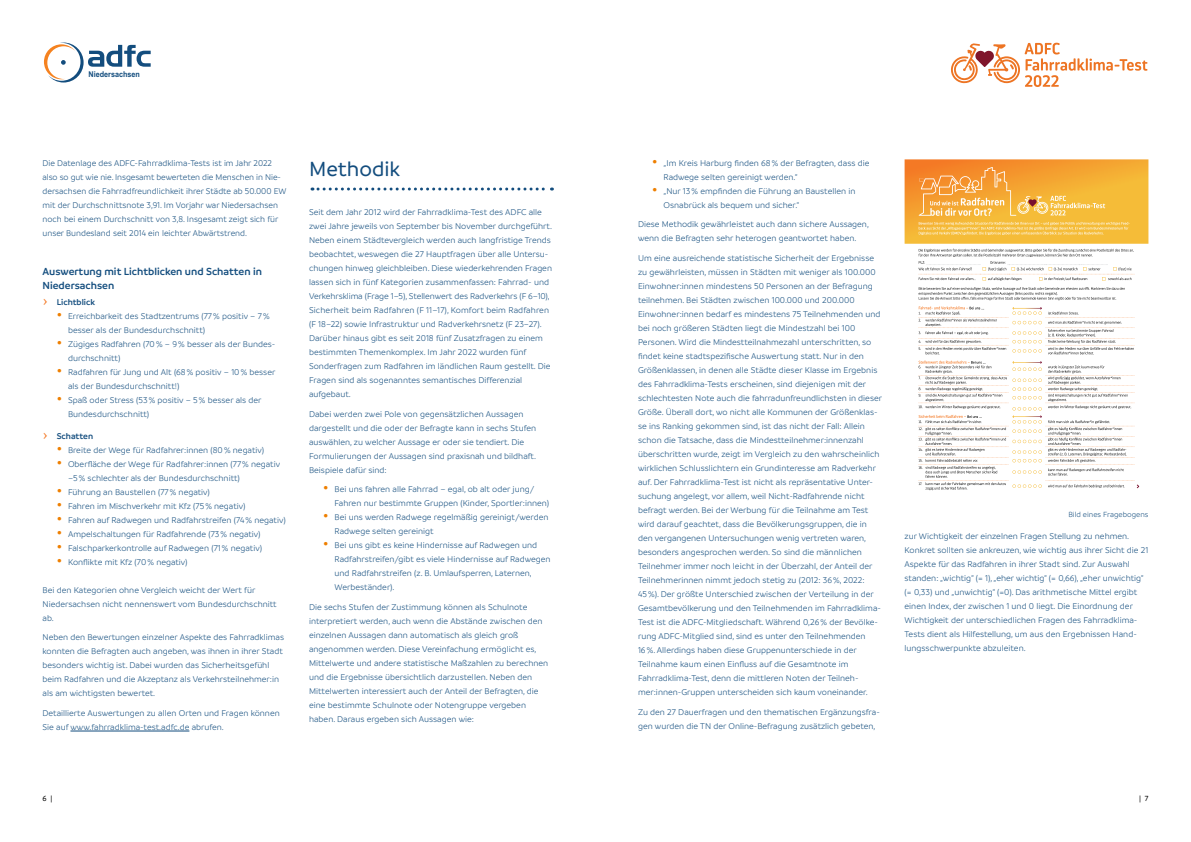
<style>
.page{position:relative;width:1191px;height:842px;background:#fff}
.page>*{position:absolute;margin:0;border:0;box-sizing:border-box;transform-origin:0 0}
.t1{font:500 22px "Branding";color:#134d7e}
.t2{font:300 20px "Branding";color:#f47925}
.t3{font:600 11px/14px "Branding";color:#134d7e}
.t4{font:300 9px/14px "Branding";color:#134d7e}
.t5{font:600 9px "Branding";color:#134d7e}
.t6{font:300 8px "Branding";color:#134d7e}
.t7{font:700 8px "Arial Narrow";color:#134d7e;scale:1.1 1}
.t8{font:500 8px "Branding";color:#000}
.s1{font-weight:500;font-size:16px;color:#ee7f00}
</style>
<div class="page">
<svg style="left:44px;top:43px;width:107px;height:40px"></svg>
<svg style="left:951px;top:43px;width:196px;height:44px"></svg>
<hr style="left:70px;top:731px;width:119px;height:1px;background:#134d7e">
<svg style="left:918px;top:287px;width:207px;height:13px"></svg>
<svg style="left:918px;top:306px;width:216px;height:48px"></svg>
<svg style="left:918px;top:361px;width:221px;height:129px"></svg>
<svg style="left:904px;top:159px;width:245px;height:122px"></svg>
<svg style="left:312px;top:188px;width:240px;height:3px"></svg>
<p class="t7" style="left:89px;top:68px;width:48px">Niedersachsen</p>
<p class="t4" style="left:43px;top:156px;width:245px">Die Datenlage des ADFC-Fahrradklima-Tests ist im Jahr 2022 also so gut wie nie. Insgesamt bewerteten die Menschen in Nie&shy;dersachsen die Fahrradfreundlichkeit ihrer Städte ab 50.000 EW mit der Durchschnittsnote 3,91. Im Vorjahr war Niedersachsen noch bei einem Durchschnitt von 3,8. Insgesamt zeigt sich für unser Bundesland seit 2014 ein leichter Abwärtstrend.</p>
<p class="t3" style="left:43px;top:264px;width:221px">Auswertung mit Lichtblicken und Schatten in<br>Niedersachsen</p>
<h2 class="t2" style="left:43px;top:290px;width:7px">›</h2>
<p class="t5" style="left:57px;top:297px;width:40px">Lichtblick</p>
<p class="t4" style="left:68px;top:309px;width:203px;text-indent:-12px"><span class="s1">•</span> Erreichbarkeit des Stadtzentrums (77% positiv – 7% besser als der Bundesdurchschnitt)</p>
<p class="t4" style="left:68px;top:337px;width:209px;text-indent:-12px"><span class="s1">•</span> Zügiges Radfahren (70% – 9% besser als der Bundes&shy;durchschnitt)</p>
<p class="t4" style="left:68px;top:365px;width:209px;text-indent:-12px"><span class="s1">•</span> Radfahren für Jung und Alt (68% positiv – 10% besser als der Bundesdurchschnitt!)</p>
<p class="t4" style="left:68px;top:393px;width:195px;text-indent:-12px"><span class="s1">•</span> Spaß oder Stress (53% positiv – 5% besser als der<br>Bundesdurchschnitt)</p>
<h2 class="t2" style="left:43px;top:424px;width:7px">›</h2>
<p class="t5" style="left:57px;top:431px;width:38px">Schatten</p>
<p class="t4" style="left:56px;top:443px;width:209px"><span class="s1">•</span> Breite der Wege für Radfahrer:innen (80% negativ)</p>
<p class="t4" style="left:68px;top:457px;width:214px;text-indent:-12px"><span class="s1">•</span> Oberfläche der Wege für Radfahrer:innen (77% negativ –5% schlechter als der Bundesdurchschnitt)</p>
<p class="t4" style="left:56px;top:485px;width:155px"><span class="s1">•</span> Führung an Baustellen (77% negativ)</p>
<p class="t4" style="left:56px;top:499px;width:191px"><span class="s1">•</span> Fahren im Mischverkehr mit Kfz (75% negativ)</p>
<p class="t4" style="left:56px;top:513px;width:231px"><span class="s1">•</span> Fahren auf Radwegen und Radfahrstreifen (74% negativ)</p>
<p class="t4" style="left:56px;top:527px;width:206px"><span class="s1">•</span> Ampelschaltungen für Radfahrende (73% negativ)</p>
<p class="t4" style="left:56px;top:541px;width:207px"><span class="s1">•</span> Falschparkerkontrolle auf Radwegen (71% negativ)</p>
<p class="t4" style="left:56px;top:555px;width:133px"><span class="s1">•</span> Konflikte mit Kfz (70% negativ)</p>
<p class="t4" style="left:43px;top:583px;width:236px">Bei den Kategorien ohne Vergleich weicht der Wert für<br>Niedersachsen nicht nennenswert vom Bundesdurchschnitt ab.</p>
<p class="t4" style="left:43px;top:631px;width:243px">Neben den Bewertungen einzelner Aspekte des Fahrradklimas konnten die Befragten auch angeben, was ihnen in ihrer Stadt besonders wichtig ist. Dabei wurden das Sicherheitsgefühl beim Radfahren und die Akzeptanz als Verkehrsteilnehmer:in als am wichtigsten bewertet.</p>
<p class="t4" style="left:43px;top:706px;width:239px">Detaillierte Auswertungen zu allen Orten und Fragen können<br>Sie auf www.fahrradklima-test.adfc.de abrufen.</p>
<h1 class="t1" style="left:309px;top:157px;width:93px">Methodik</h1>
<p class="t4" style="left:309px;top:205px;width:244px">Seit dem Jahr 2012 wird der Fahrradklima-Test des ADFC alle zwei Jahre jeweils von September bis November durchgeführt.<br>Neben einem Städtevergleich werden auch langfristige Trends beobachtet, weswegen die 27 Hauptfragen über alle Untersu&shy;chungen hinweg gleichbleiben. Diese wiederkehrenden Fragen lassen sich in fünf Kategorien zusammenfassen: Fahrrad- und Verkehrsklima (Frage 1–5), Stellenwert des Radverkehrs (F 6–10), Sicherheit beim Radfahren (F 11–17), Komfort beim Radfahren (F 18–22) sowie Infrastruktur und Radverkehrsnetz (F 23–27).<br>Darüber hinaus gibt es seit 2018 fünf Zusatzfragen zu einem bestimmten Themenkomplex. Im Jahr 2022 wurden fünf Sonderfragen zum Radfahren im ländlichen Raum gestellt. Die Fragen sind als sogenanntes semantisches Differenzial aufgebaut.</p>
<p class="t4" style="left:309px;top:407px;width:229px">Dabei werden zwei Pole von gegensätzlichen Aussagen dargestellt und die oder der Befragte kann in sechs Stufen auswählen, zu welcher Aussage er oder sie tendiert. Die Formulierungen der Aussagen sind praxisnah und bildhaft.<br>Beispiele dafür sind:</p>
<p class="t4" style="left:334px;top:483px;width:216px;text-indent:-12px"><span class="s1">•</span> Bei uns fahren alle Fahrrad – egal, ob alt oder jung/<br>Fahren nur bestimmte Gruppen (Kinder, Sportler:innen)</p>
<p class="t4" style="left:334px;top:511px;width:215px;text-indent:-12px"><span class="s1">•</span> Bei uns werden Radwege regelmäßig gereinigt/werden<br>Radwege selten gereinigt</p>
<p class="t4" style="left:334px;top:539px;width:217px;text-indent:-12px"><span class="s1">•</span> Bei uns gibt es keine Hindernisse auf Radwegen und Radfahrstreifen/gibt es viele Hindernisse auf Radwegen und Radfahrstreifen (z. B. Umlaufsperren, Laternen, Werbeständer).</p>
<p class="t4" style="left:309px;top:600px;width:241px">Die sechs Stufen der Zustimmung können als Schulnote interpretiert werden, auch wenn die Abstände zwischen den einzelnen Aussagen dann automatisch als gleich groß angenommen werden. Diese Vereinfachung ermöglicht es, Mittelwerte und andere statistische Maßzahlen zu berechnen und die Ergebnisse übersichtlich darzustellen. Neben den Mittelwerten interessiert auch der Anteil der Befragten, die eine bestimmte Schulnote oder Notengruppe vergeben haben. Daraus ergeben sich Aussagen wie:</p>
<p class="t4" style="left:663px;top:156px;width:207px;text-indent:-12px"><span class="s1">•</span> „Im Kreis Harburg finden 68% der Befragten, dass die<br>Radwege selten gereinigt werden.“</p>
<p class="t4" style="left:663px;top:184px;width:193px;text-indent:-12px"><span class="s1">•</span> „Nur 13% empfinden die Führung an Baustellen in<br>Osnabrück als bequem und sicher.“</p>
<p class="t4" style="left:638px;top:218px;width:232px">Diese Methodik gewährleistet auch dann sichere Aussagen, wenn die Befragten sehr heterogen geantwortet haben.</p>
<p class="t4" style="left:638px;top:251px;width:246px">Um eine ausreichende statistische Sicherheit der Ergebnisse zu gewährleisten, müssen in Städten mit weniger als 100.000<br>Einwohner:innen mindestens 50 Personen an der Befragung teilnehmen. Bei Städten zwischen 100.000 und 200.000<br>Einwohner:innen bedarf es mindestens 75 Teilnehmenden und bei noch größeren Städten liegt die Mindestzahl bei 100<br>Personen. Wird die Mindestteilnahmezahl unterschritten, so findet keine stadtspezifische Auswertung statt. Nur in den Größenklassen, in denen alle Städte dieser Klasse im Ergebnis des Fahrradklima-Tests erscheinen, sind diejenigen mit der schlechtesten Note auch die fahrradunfreundlichsten in dieser Größe. Überall dort, wo nicht alle Kommunen der Größenklas&shy;se ins Ranking gekommen sind, ist das nicht der Fall: Allein schon die Tatsache, dass die Mindestteilnehmer:innenzahl überschritten wurde, zeigt im Vergleich zu den wahrscheinlich wirklichen Schlusslichtern ein Grundinteresse am Radverkehr auf. Der Fahrradklima-Test ist nicht als repräsentative Unter&shy;suchung angelegt, vor allem, weil Nicht-Radfahrende nicht befragt werden. Bei der Werbung für die Teilnahme am Test wird darauf geachtet, dass die Bevölkerungsgruppen, die in den vergangenen Untersuchungen wenig vertreten waren, besonders angesprochen werden. So sind die männlichen Teilnehmer immer noch leicht in der Überzahl, der Anteil der Teilnehmerinnen nimmt jedoch stetig zu (2012: 36%, 2022:<br>45%). Der größte Unterschied zwischen der Verteilung in der Gesamtbevölkerung und den Teilnehmenden im Fahrradklima-Test ist die ADFC-Mitgliedschaft. Während 0,26% der Bevölke&shy;rung ADFC-Mitglied sind, sind es unter den Teilnehmenden 16%. Allerdings haben diese Gruppenunterschiede in der Teilnahme kaum einen Einfluss auf die Gesamtnote im Fahrradklima-Test, denn die mittleren Noten der Teilneh&shy;mer:innen-Gruppen unterscheiden sich kaum voneinander.</p>
<p class="t4" style="left:638px;top:705px;width:243px">Zu den 27 Dauerfragen und den thematischen Ergänzungsfra&shy;gen wurden die TN der Online-Befragung zusätzlich gebeten,</p>
<p class="t6" style="left:1068px;top:510px;width:82px">Bild eines Fragebogens</p>
<p class="t4" style="left:904px;top:529px;width:245px">zur Wichtigkeit der einzelnen Fragen Stellung zu nehmen.<br>Konkret sollten sie ankreuzen, wie wichtig aus ihrer Sicht die 21<br>Aspekte für das Radfahren in ihrer Stadt sind. Zur Auswahl standen: „wichtig“ (= 1), „eher wichtig“ (= 0,66), „eher unwichtig“ (= 0,33) und „unwichtig“ (=0). Das arithmetische Mittel ergibt einen Index, der zwischen 1 und 0 liegt. Die Einordnung der Wichtigkeit der unterschiedlichen Fragen des Fahrradklima-Tests dient als Hilfestellung, um aus den Ergebnissen Hand&shy;lungsschwerpunkte abzuleiten.</p>
<p class="t8" style="left:43px;top:794px;width:12px">6 |</p>
<p class="t8" style="left:1139px;top:794px;width:11px">| 7</p>
</div>
